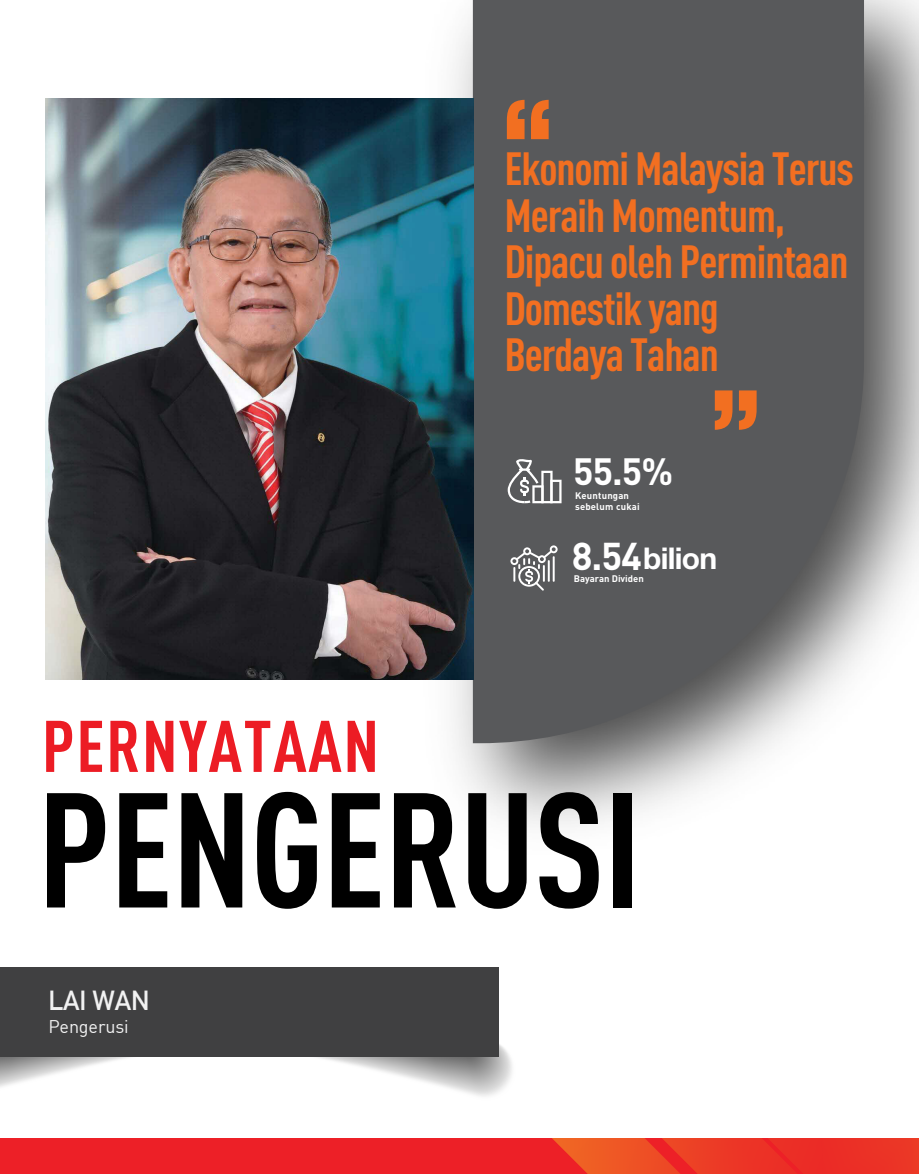
<style>
.page{position:relative;width:919px;height:1174px;background:#fff}
.page>*{position:absolute;margin:0;border:0;box-sizing:border-box;transform-origin:0 0}
.t1{font:700 160.5px "DIN Cond";letter-spacing:-.01em;color:#000}
.t2{font:700 71.7px "DIN Cond";letter-spacing:.02em;color:#ec1c24}
.t3{font:700 45.9px/46.5px "DIN Cond";letter-spacing:-.025em;color:#f26f21}
.t4{font:700 38.25px "DIN";color:#fff}
.t5{font:700 37.5px "DIN";color:#fff}
.t6{font:700 30px "Helvetica Neue LT Std";letter-spacing:-.025em;color:#fff}
.t7{font:700 27px "DIN Alternate";letter-spacing:-.01em;color:#f2f2f2}
.t8{font:18px "DIN";letter-spacing:-.01em;color:#f2f2f2}
.t9{font:700 9.45px/11.4px "DIN";letter-spacing:.02em;color:#fff}
.t10{font:700 9.45px "DIN";color:#fff}
</style>
<div class="page">
<img style="left:403px;top:0;width:515px;height:825px">
<svg style="left:473px;top:0;width:390px;height:743px;background:#606162"></svg>
<svg style="left:0;top:1138px;width:918px;height:35px;background:#ec2a26"></svg>
<svg style="left:0;top:1044px;width:512px;height:52px"></svg>
<div style="left:0;top:967px;width:499px;height:89px;background:#404041"></div>
<svg style="left:507px;top:100px;width:41px;height:39px;background:#c46831"></svg>
<svg style="left:714px;top:390px;width:42px;height:40px;background:#c06733"></svg>
<img style="left:46px;top:98px;width:427px;height:581px">
<svg style="left:507px;top:458px;width:54px;height:45px"></svg>
<svg style="left:510px;top:545px;width:47px;height:45px"></svg>
<hr style="left:547px;top:560px;width:2px;height:22px;background:#fff">
<hr style="left:552px;top:556px;width:2px;height:26px;background:#fff">
<p class="t3" style="left:504px;top:144px;width:351px">Ekonomi Malaysia Terus<br>Meraih Momentum,<br>Dipacu oleh Permintaan<br>Domestik yang<br>Berdaya Tahan</p>
<p class="t5" style="left:573px;top:447px;width:101px">55.5%</p>
<p class="t9" style="left:575px;top:489px;width:66px">Keuntungan sebelum cukai</p>
<p class="t4" style="left:571px;top:531px;width:72px">8.54</p>
<p class="t6" style="left:643px;top:539px;width:75px">bilion</p>
<h2 class="t2" style="left:42px;top:702px;width:339px">PERNYATAAN</h2>
<p class="t10" style="left:573px;top:572px;width:72px">Bayaran Dividen</p>
<h1 class="t1" style="left:37px;top:752px;width:604px">PENGERUSI</h1>
<p class="t7" style="left:48px;top:980px;width:103px">LAI WAN</p>
<p class="t8" style="left:48px;top:1015px;width:82px">Pengerusi</p>
</div>
